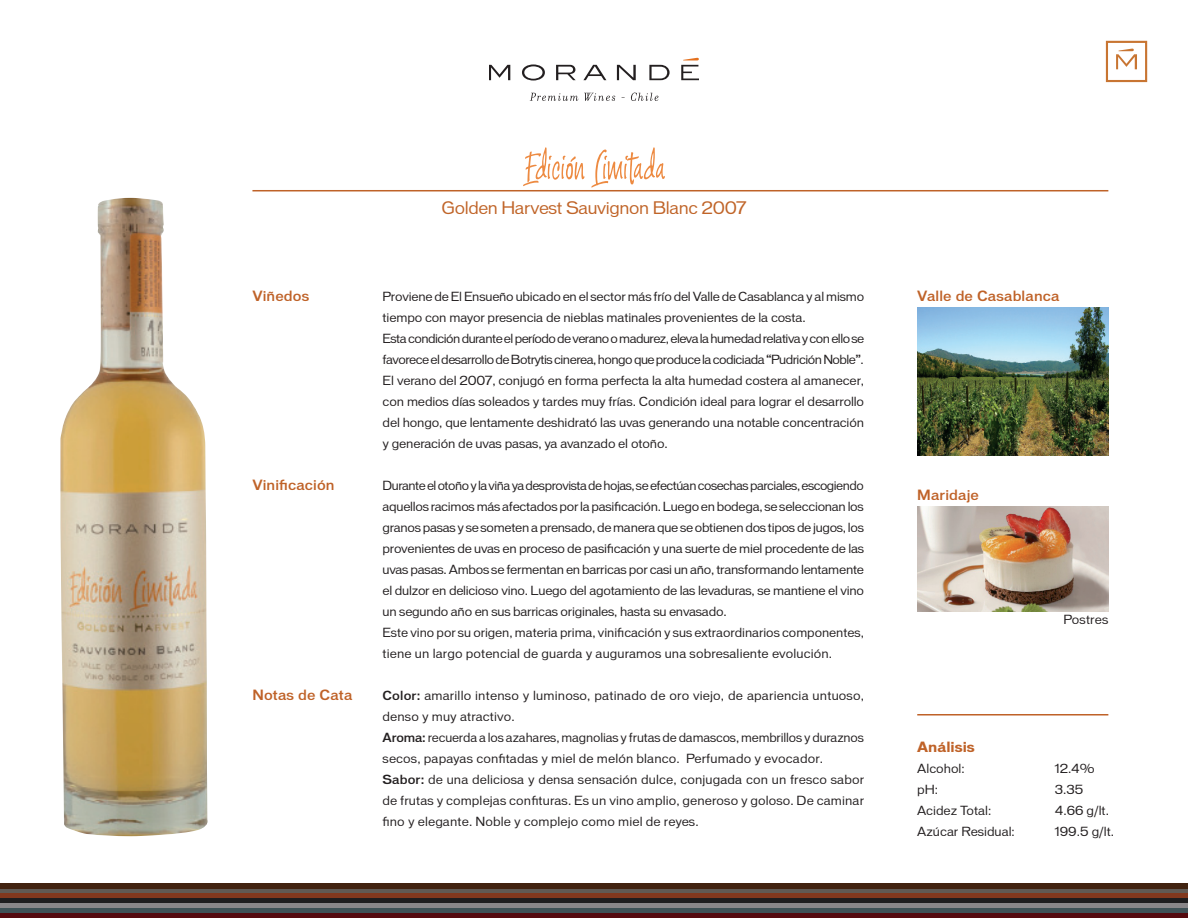
<style>
.page{position:relative;width:1188px;height:918px;background:#fff}
.page>*{position:absolute;margin:0;border:0;box-sizing:border-box;transform-origin:0 0}
.t1{font:16.5px "Vonnes";letter-spacing:-.02em;color:#c06428}
.t2{font:500 13.5px "Vonnes";letter-spacing:.01em;color:#bf6228}
.t3{font:700 13.5px "Vonnes";color:#bf6228}
.t4{font:12px/21px "Vonnes";letter-spacing:-.01em;color:#231f20}
.t5{font:12px/21px "Vonnes";letter-spacing:.01em;color:#231f20}
.s1{font-weight:500}
</style>
<div class="page">
<img style="left:917px;top:308px;width:191px;height:148px">
<img style="left:917px;top:506px;width:191px;height:105px">
<hr style="left:252px;top:190px;width:856px;height:1px;background:#bf6228">
<div style="left:0;top:884px;width:1188px;height:34px;background:#412310"></div>
<div style="left:0;top:889px;width:1188px;height:5px;background:#615a54"></div>
<hr style="left:0;top:894px;width:1188px;height:4px;background:#82381e">
<div style="left:0;top:898px;width:1188px;height:5px;background:#1e1d1f"></div>
<div style="left:0;top:903px;width:1188px;height:5px;background:#898689"></div>
<div style="left:0;top:908px;width:1188px;height:5px;background:#3e5156"></div>
<div style="left:0;top:913px;width:1188px;height:5px;background:#540a0f"></div>
<hr style="left:917px;top:714px;width:191px;height:2px;background:#bf6228">
<svg style="left:1106px;top:41px;width:41px;height:41px"></svg>
<svg style="left:489px;top:65px;width:21px;height:15px"></svg>
<svg style="left:522px;top:64px;width:23px;height:17px"></svg>
<svg style="left:556px;top:65px;width:20px;height:15px"></svg>
<svg style="left:583px;top:65px;width:23px;height:15px"></svg>
<svg style="left:617px;top:65px;width:19px;height:15px"></svg>
<svg style="left:649px;top:65px;width:21px;height:15px"></svg>
<svg style="left:530px;top:93px;width:48px;height:8px"></svg>
<svg style="left:584px;top:93px;width:31px;height:8px"></svg>
<svg style="left:631px;top:93px;width:28px;height:8px"></svg>
<svg style="left:681px;top:58px;width:18px;height:22px"></svg>
<svg style="left:523px;top:147px;width:142px;height:41px"></svg>
<img style="left:60px;top:198px;width:148px;height:638px">
<p class="t2" style="left:252px;top:288px;width:58px">Viñedos</p>
<p class="t2" style="left:252px;top:477px;width:84px">Vinificación</p>
<p class="t2" style="left:252px;top:687px;width:102px">Notas de Cata</p>
<h1 class="t1" style="left:441px;top:198px;width:307px">Golden Harvest Sauvignon Blanc 2007</h1>
<p class="t4" style="left:383px;top:286px;width:483px">Proviene de El Ensueño ubicado en el sector más frío del Valle de Casablanca y al mismo tiempo con mayor presencia de nieblas matinales provenientes de la costa.<br>Esta condición durante el período de verano o madurez, eleva la humedad relativa y con ello se favorece el desarrollo de Botrytis cinerea, hongo que produce la codiciada “Pudrición Noble”.<br>El verano del 2007, conjugó en forma perfecta la alta humedad costera al amanecer, con medios días soleados y tardes muy frías. Condición ideal para lograr el desarrollo del hongo, que lentamente deshidrató las uvas generando una notable concentración y generación de uvas pasas, ya avanzado el otoño.</p>
<p class="t4" style="left:383px;top:475px;width:483px">Durante el otoño y la viña ya desprovista de hojas, se efectúan cosechas parciales, escogiendo aquellos racimos más afectados por la pasificación. Luego en bodega, se seleccionan los granos pasas y se someten a prensado, de manera que se obtienen dos tipos de jugos, los provenientes de uvas en proceso de pasificación y una suerte de miel procedente de las uvas pasas. Ambos se fermentan en barricas por casi un año, transformando lentamente el dulzor en delicioso vino. Luego del agotamiento de las levaduras, se mantiene el vino un segundo año en sus barricas originales, hasta su envasado.<br>Este vino por su origen, materia prima, vinificación y sus extraordinarios componentes, tiene un largo potencial de guarda y auguramos una sobresaliente evolución.</p>
<p class="t5" style="left:383px;top:685px;width:483px"><span class="s1">Color:</span> amarillo intenso y luminoso, patinado de oro viejo, de apariencia untuoso, denso y muy atractivo.<br><span class="s1">Aroma:</span> recuerda a los azahares, magnolias y frutas de damascos, membrillos y duraznos secos, papayas confitadas y miel de melón blanco. Perfumado y evocador.<br><span class="s1">Sabor:</span> de una deliciosa y densa sensación dulce, conjugada con un fresco sabor de frutas y complejas confituras. Es un vino amplio, generoso y goloso. De caminar fino y elegante. Noble y complejo como miel de reyes.</p>
<p class="t2" style="left:917px;top:288px;width:144px">Valle de Casablanca</p>
<p class="t2" style="left:917px;top:487px;width:63px">Maridaje</p>
<p class="t5" style="left:1063px;top:609px;width:47px">Postres</p>
<p class="t3" style="left:917px;top:739px;width:59px">Análisis</p>
<p class="t4" style="left:917px;top:758px;width:99px">Alcohol:<br>pH:<br>Acidez Total:<br>Azúcar Residual:</p>
<p class="t4" style="left:1055px;top:758px;width:61px">12.4%<br>3.35<br>4.66 g/lt.<br>199.5 g/lt.</p>
</div>
